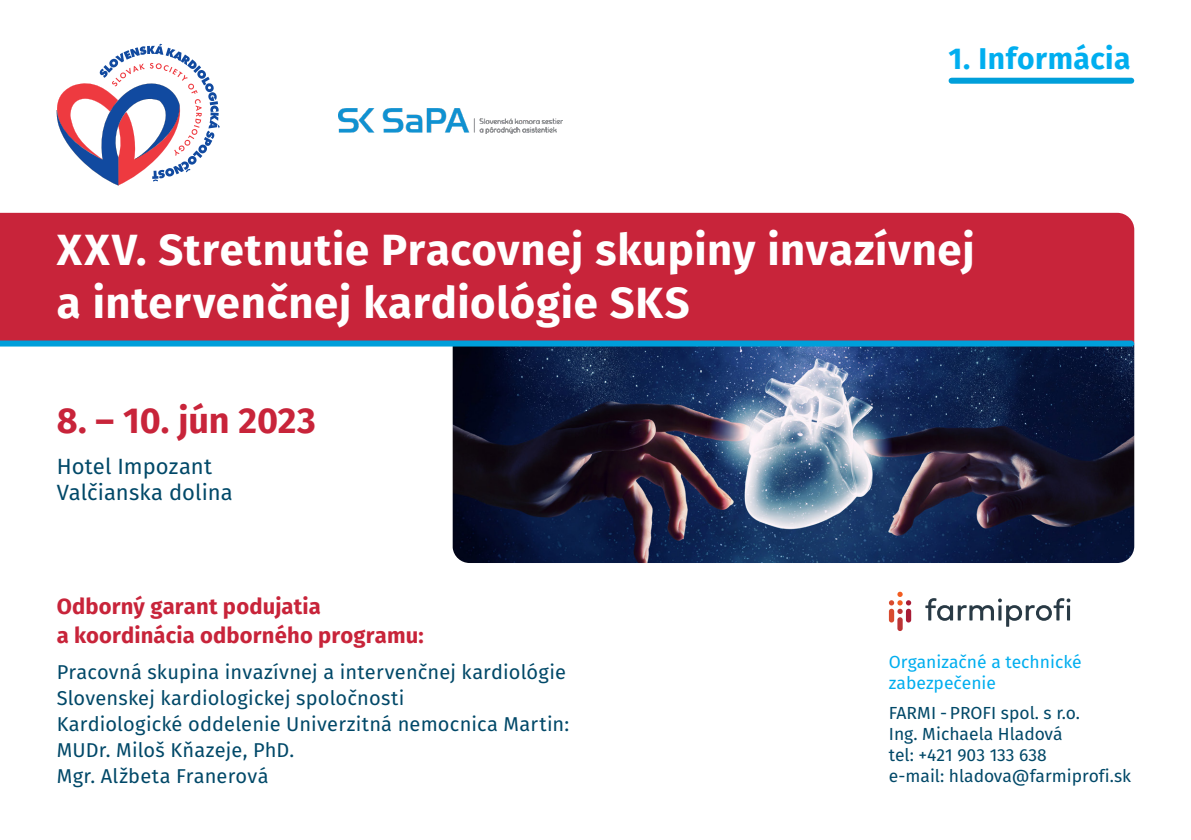
<style>
.page{position:relative;width:1191px;height:840px;background:#fff}
.page>*{position:absolute;margin:0;border:0;box-sizing:border-box;transform-origin:0 0}
.t1{font:700 43.6px/52.4px "Fira Sans";letter-spacing:.015em;color:#fff}
.t2{font:700 36px "Fira Sans";letter-spacing:-.005em;color:#c8243a}
.t3{font:700 30px "Fira Sans";letter-spacing:.015em;color:#00aeef}
.t4{font:700 22px/28.8px "Fira Sans";letter-spacing:.005em;color:#c8243a}
.t5{font:22px/26.4px "Fira Sans";color:#004868}
.t6{font:20px/26px "Fira Sans";letter-spacing:.005em;color:#004868}
.t7{font:17.4px/21px "Fira Sans";color:#004868}
.t8{font:17.4px/21px "Fira Sans";color:#00aeef}
</style>
<div class="page">
<svg style="left:56px;top:44px;width:164px;height:141px"></svg>
<img style="left:338px;top:109px;width:132px;height:24px">
<img style="left:473px;top:118px;width:90px;height:15px">
<svg style="left:889px;top:591px;width:22px;height:22px"></svg>
<div style="left:889px;top:608px;width:5px;height:14px;background:#d84b2f;border-radius:3px"></div>
<div style="left:897px;top:617px;width:5px;height:13px;background:#bc3435;border-radius:3px"></div>
<div style="left:906px;top:608px;width:5px;height:14px;background:#a91c36;border-radius:3px"></div>
<svg style="left:925px;top:598px;width:145px;height:28px"></svg>
<img style="left:453px;top:343px;width:681px;height:219px">
<div style="left:951px;top:78px;width:180px;height:6px;background:#009fda"></div>
<div style="left:0;top:213px;width:1134px;height:130px;background:#c8243a"></div>
<div style="left:0;top:340px;width:1131px;height:6px;background:#009fda"></div>
<h3 class="t3" style="left:948px;top:38px;width:183px">1. Informácia</h3>
<h1 class="t1" style="left:57px;top:224px;width:919px">XXV. Stretnutie Pracovnej skupiny invazívnej a intervenčnej kardiológie SKS</h1>
<h2 class="t2" style="left:57px;top:395px;width:261px">8. – 10. jún 2023</h2>
<p class="t5" style="left:57px;top:452px;width:178px">Hotel Impozant<br>Valčianska dolina</p>
<p class="t4" style="left:57px;top:591px;width:369px">Odborný garant podujatia<br>a koordinácia odborného programu:</p>
<p class="t6" style="left:57px;top:658px;width:514px">Pracovná skupina invazívnej a intervenčnej kardiológie Slovenskej kardiologickej spoločnosti<br>Kardiologické oddelenie Univerzitná nemocnica Martin:<br>MUDr. Miloš Kňazeje, PhD.<br>Mgr. Alžbeta Franerová</p>
<p class="t8" style="left:889px;top:650px;width:194px">Organizačné a technické zabezpečenie</p>
<p class="t7" style="left:889px;top:702px;width:244px">FARMI - PROFI spol. s r.o.<br>Ing. Michaela Hladová<br>tel: +421 903 133 638<br>e-mail: hladova@farmiprofi.sk</p>
</div>
